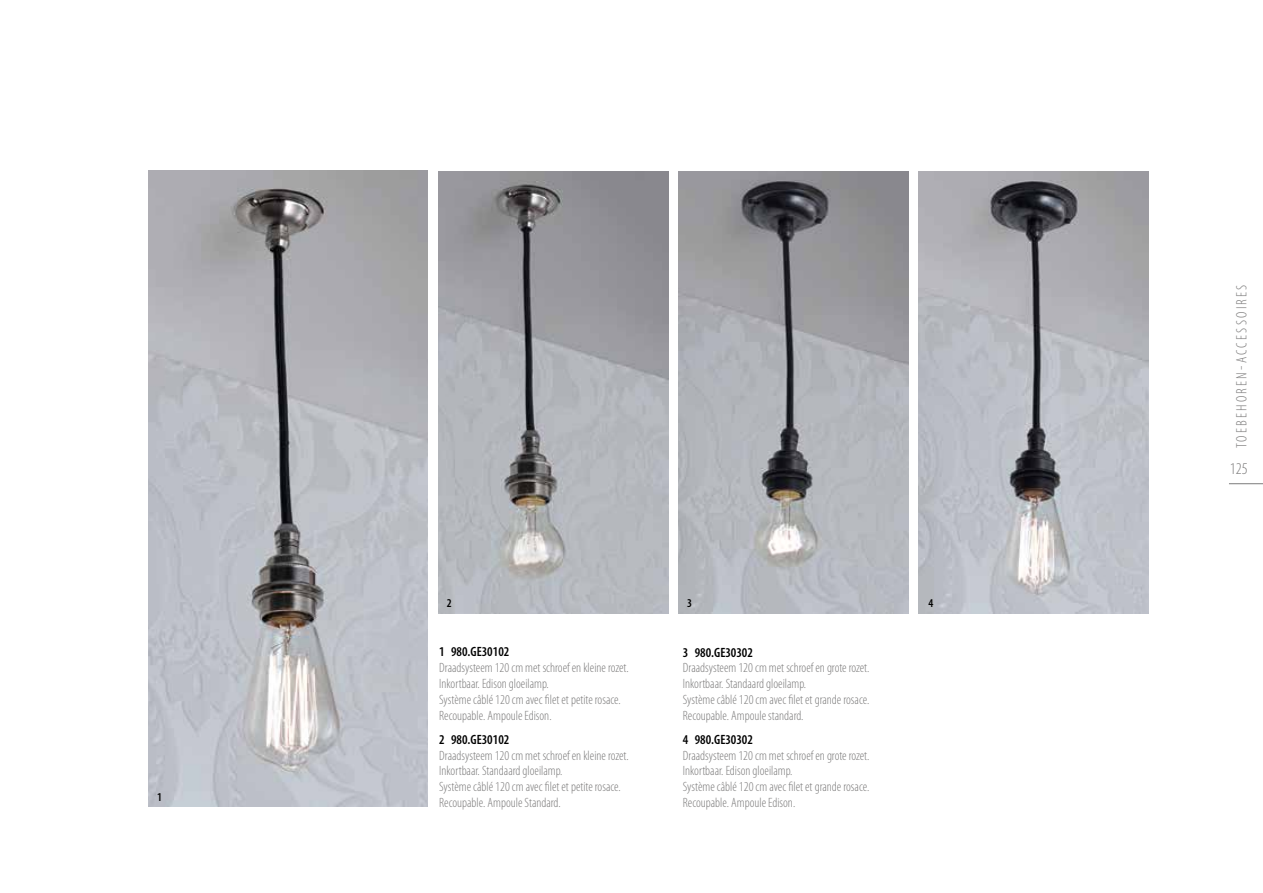
<style>
.page{position:relative;width:1263px;height:893px;background:#fff}
.page>*{position:absolute;margin:0;border:0;box-sizing:border-box;transform-origin:0 0}
.t1{font:300 condensed 16.5px "Myriad Pro";color:#7c7b7b}
.t2{font:300 condensed 15px "Myriad Pro";letter-spacing:.15em;color:#7c7b7b}
.t3{font:300 condensed 13.5px/15.8px "Myriad Pro";color:#7c7b7b}
.t4{font:600 condensed 13.5px "Myriad Pro";color:#000}
.t5{font:600 condensed 12px "Myriad Pro";color:#000}
</style>
<div class="page">
<hr style="left:1229px;top:483px;width:34px;height:1px;background:#7c7b7b">
<img style="left:918px;top:171px;width:230px;height:443px">
<img style="left:679px;top:171px;width:229px;height:443px">
<img style="left:149px;top:171px;width:278px;height:636px">
<img style="left:439px;top:171px;width:229px;height:443px">
<p class="t5" style="left:157px;top:790px;width:6px">1</p>
<p class="t5" style="left:447px;top:597px;width:6px">2</p>
<p class="t5" style="left:687px;top:597px;width:6px">3</p>
<p class="t5" style="left:928px;top:597px;width:6px">4</p>
<p class="t4" style="left:439px;top:645px;width:72px">1 980.GE30102</p>
<p class="t3" style="left:439px;top:660px;width:191px">Draadsysteem 120 cm met schroef en kleine rozet.<br>Inkortbaar. Edison gloeilamp.<br>Système câblé 120 cm avec filet et petite rosace.<br>Recoupable. Ampoule Edison.</p>
<p class="t4" style="left:439px;top:732px;width:72px">2 980.GE30102</p>
<p class="t3" style="left:439px;top:747px;width:191px">Draadsysteem 120 cm met schroef en kleine rozet.<br>Inkortbaar. Standaard gloeilamp.<br>Système câblé 120 cm avec filet et petite rosace.<br>Recoupable. Ampoule Standard.</p>
<p class="t4" style="left:683px;top:645px;width:72px">3 980.GE30302</p>
<p class="t3" style="left:683px;top:660px;width:188px">Draadsysteem 120 cm met schroef en grote rozet.<br>Inkortbaar. Standaard gloeilamp.<br>Système câblé 120 cm avec filet et grande rosace.<br>Recoupable. Ampoule standard.</p>
<p class="t4" style="left:683px;top:732px;width:72px">4 980.GE30302</p>
<p class="t3" style="left:683px;top:747px;width:188px">Draadsysteem 120 cm met schroef en grote rozet.<br>Inkortbaar. Edison gloeilamp.<br>Système câblé 120 cm avec filet et grande rosace.<br>Recoupable. Ampoule Edison.</p>
<p class="t2" style="left:1234px;top:448px;width:165px;rotate:-90deg">TOEBEHOREN-ACCESSOIRES</p>
<p class="t1" style="left:1230px;top:460px;width:19px">125</p>
</div>
